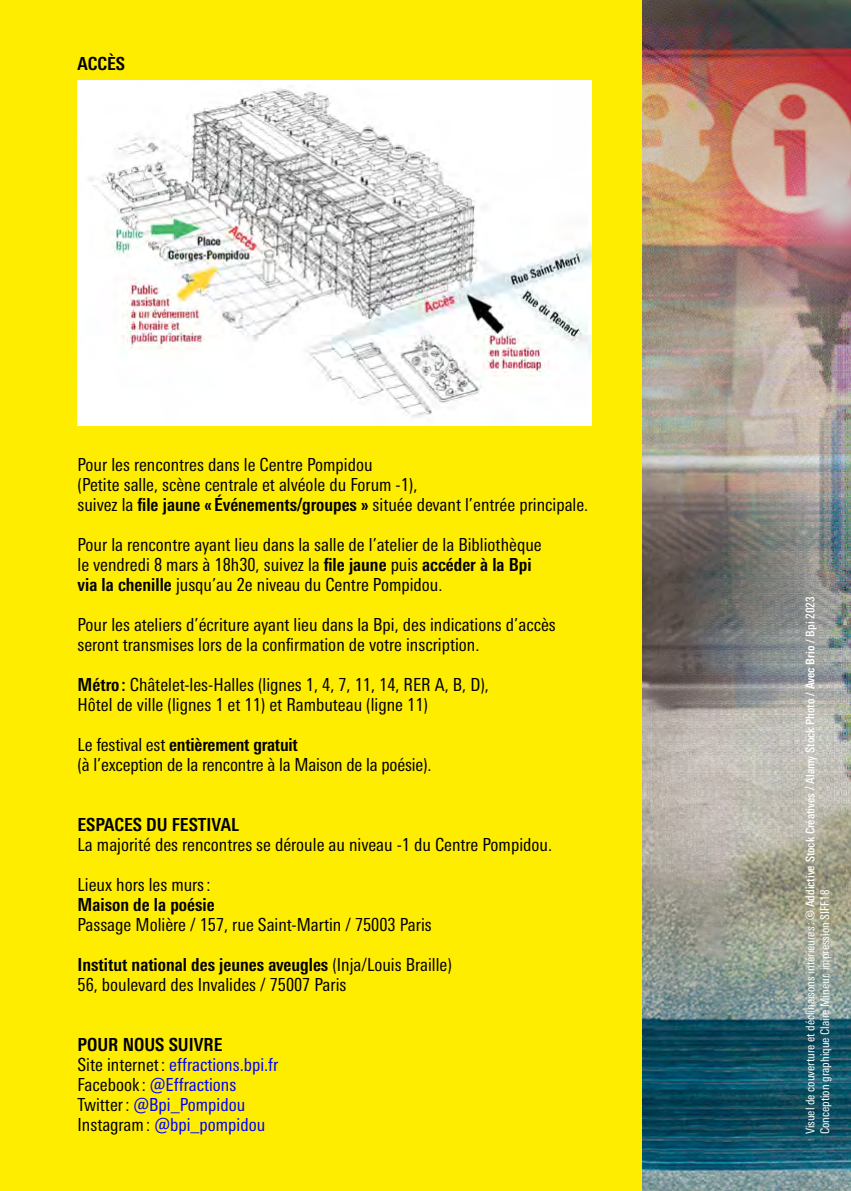
<style>
.page{position:relative;width:851px;height:1191px;background:#fff}
.page>*{position:absolute;margin:0;border:0;box-sizing:border-box;transform-origin:0 0}
.t1{font:condensed 18px/20px "Univers Next Pro";color:#000}
.t2{font:condensed 18px/20px "Univers Next Pro";color:#00f}
.t3{font:700 condensed 18px "Univers Next Pro";color:#000}
.t4{font:condensed 12px/14.4px "Univers Next Pro";color:#fff}
.s1{font-weight:700}
.s2{font-weight:700;color:#000}
.s3{color:#000}
.s4{font-weight:500}
</style>
<div class="page">
<div style="left:0;top:0;width:850px;height:1191px;background:#ffed00"></div>
<img style="left:77px;top:81px;width:514px;height:345px">
<img style="left:643px;top:0;width:207px;height:1191px">
<p class="t3" style="left:77px;top:53px;width:49px">ACCÈS</p>
<p class="t1" style="left:77px;top:455px;width:512px">Pour les rencontres dans le Centre Pompidou<br>(Petite salle, scène centrale et alvéole du Forum -1),<br>suivez la <span class="s1">file jaune « Événements/groupes »</span> située devant l’entrée principale.</p>
<p class="t1" style="left:77px;top:534px;width:465px">Pour la rencontre ayant lieu dans la salle de l’atelier de la Bibliothèque le vendredi 8 mars à 18h30, suivez la <span class="s1">file jaune</span> puis <span class="s1">accéder à la Bpi via la chenille</span> jusqu’au 2e niveau du Centre Pompidou.</p>
<p class="t1" style="left:77px;top:614px;width:479px">Pour les ateliers d’écriture ayant lieu dans la Bpi, des indications d’accès seront transmises lors de la confirmation de votre inscription.</p>
<p class="t1" style="left:77px;top:674px;width:413px"><span class="s1">Métro :</span> Châtelet-les-Halles (lignes 1, 4, 7, 11, 14, RER A, B, D),<br>Hôtel de ville (lignes 1 et 11) et Rambuteau (ligne 11)</p>
<p class="t1" style="left:77px;top:734px;width:355px">Le festival est <span class="s1">entièrement gratuit<br></span>(à l’exception de la rencontre à la Maison de la poésie).</p>
<p class="t3" style="left:77px;top:814px;width:163px">ESPACES DU FESTIVAL</p>
<p class="t1" style="left:77px;top:834px;width:476px">La majorité des rencontres se déroule au niveau -1 du Centre Pompidou.</p>
<p class="t1" style="left:77px;top:874px;width:134px">Lieux hors les murs:</p>
<p class="t3" style="left:77px;top:894px;width:138px">Maison de la poésie</p>
<p class="t1" style="left:77px;top:914px;width:355px">Passage Molière / 157, rue Saint-Martin / 75003 Paris</p>
<p class="t1" style="left:77px;top:954px;width:376px"><span class="s1">Institut national des jeunes aveugles</span> (Inja/Louis Braille)<br>56, boulevard des Invalides / 75007 Paris</p>
<p class="t2" style="left:77px;top:1034px;width:202px"><span class="s2">POUR NOUS SUIVRE<br></span><span class="s3">Site internet:</span> effractions.bpi.fr<br><span class="s3">Facebook :</span> @Effractions<br><span class="s3">Twitter:</span> @Bpi_Pompidou<br><span class="s3">Instagram:</span> @bpi_pompidou</p>
<p class="t4" style="left:803px;top:1134px;width:539px;rotate:-90deg">Visuel de couverture et déclinaisons intérieures: <span class="s4">© Addictive Stock Créatives / Alamy Stock Photo /</span> <span class="s1">Avec Brio</span> <span class="s4">/ Bpi 2023<br></span>Conception graphique Claire Mineur, impression SIFF18</p>
</div>
